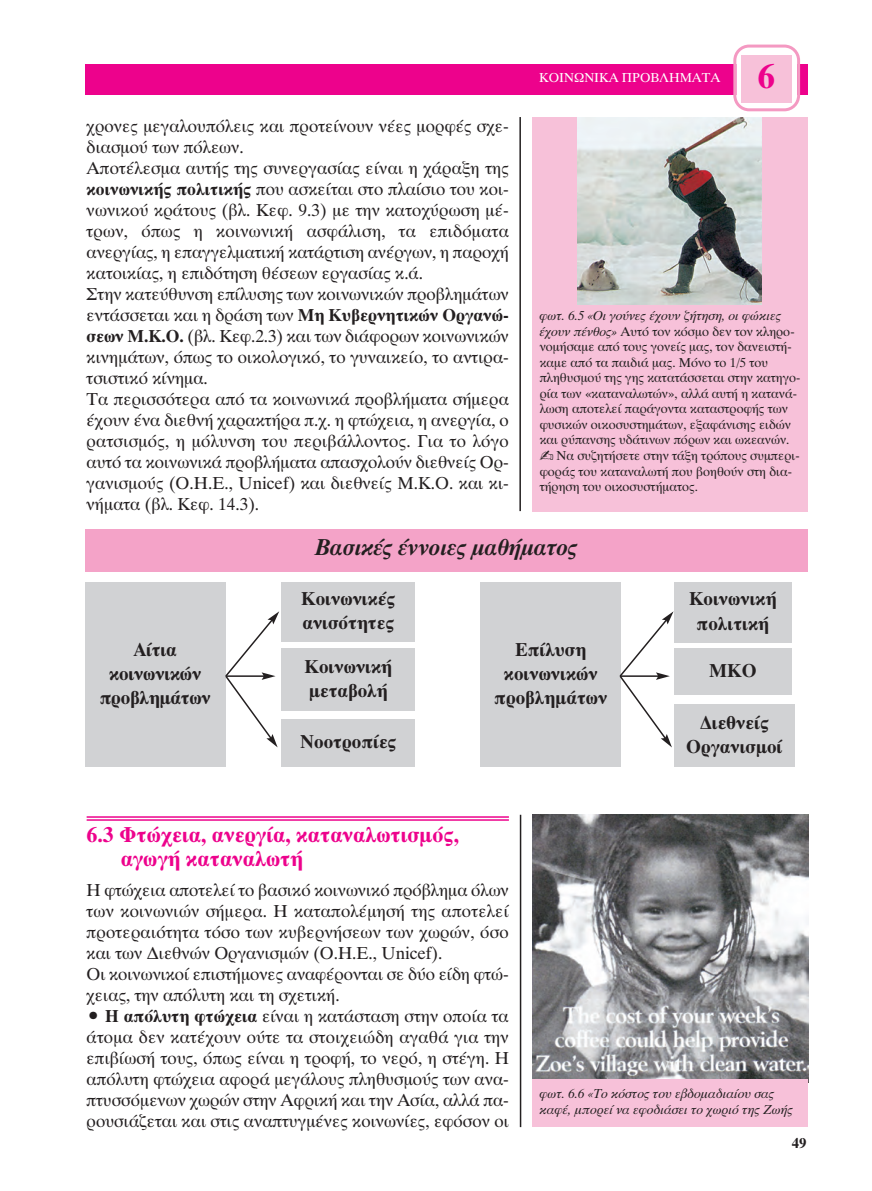
<style>
.page{position:relative;width:872px;height:1191px;background:#fff}
.page>*{position:absolute;margin:0;border:0;box-sizing:border-box;transform-origin:0 0}
.t1{font:36px "UB Times Bold";color:#ed028c}
.t2{font:italic 24px "UB Times Bold";color:#231f20}
.t3{font:22.5px/24px "UB Times Bold";color:#ed028c}
.t4{font:19.5px/24px "UB Times Bold";color:#231f20;text-align:center}
.t5{font:18px/21px "UB Times";color:#231f20}
.t6{font:15px "UB Times Bold";color:#231f20}
.t7{font:13.5px "UB Times";color:#231f20}
.t8{font:13.5px/15.8px "UB Times Italic";color:#231f20}
.t9{font:13.5px "UB Times";color:#fff}
.s1{font-family:"UB Times Bold"}
.s2{font-family:"UB Times Italic"}
</style>
<div class="page">
<div style="left:85px;top:64px;width:723px;height:30px;background:#ed028c"></div>
<hr style="left:519px;top:117px;width:2px;height:394px;background:#231f20">
<hr style="left:520px;top:815px;width:1px;height:312px;background:#231f20">
<svg style="left:733px;top:45px;width:67px;height:66px"></svg>
<div style="left:741px;top:55px;width:50px;height:47px;background:#f7c1d9"></div>
<hr style="left:87px;top:816px;width:422px;height:2px;background:#ed028c">
<hr style="left:87px;top:819px;width:422px;height:2px;background:#ed028c">
<div style="left:532px;top:117px;width:276px;height:394px;background:#f7c1d9"></div>
<img style="left:577px;top:117px;width:185px;height:188px">
<img style="left:532px;top:815px;width:276px;height:265px">
<div style="left:532px;top:1080px;width:276px;height:47px;background:#f7c1d9"></div>
<div style="left:85px;top:582px;width:140px;height:185px;background:#d1d2d4"></div>
<div style="left:281px;top:648px;width:134px;height:62px;background:#d1d2d4"></div>
<div style="left:281px;top:719px;width:134px;height:48px;background:#d1d2d4"></div>
<div style="left:281px;top:582px;width:134px;height:59px;background:#d1d2d4"></div>
<div style="left:481px;top:582px;width:140px;height:185px;background:#d1d2d4"></div>
<div style="left:674px;top:704px;width:120px;height:63px;background:#d1d2d4"></div>
<div style="left:674px;top:648px;width:117px;height:47px;background:#d1d2d4"></div>
<div style="left:674px;top:582px;width:117px;height:60px;background:#d1d2d4"></div>
<svg style="left:619px;top:611px;width:54px;height:136px"></svg>
<svg style="left:225px;top:611px;width:54px;height:136px"></svg>
<div style="left:85px;top:529px;width:723px;height:42px;background:#f4a3c8"></div>
<p class="t5" style="left:87px;top:116px;width:424px">χρονες μεγαλουπόλεις και προτείνουν νέες μορφές σχε&shy;διασμού των πόλεων.<br>Αποτέλεσμα αυτής της συνεργασίας είναι η χάραξη της <span class="s1">κοινωνικής πολιτικής</span> που ασκείται στο πλαίσιο του κοι&shy;νωνικού κράτους (βλ. Κεφ. 9.3) με την κατοχύρωση μέ&shy;τρων, όπως η κοινωνική ασφάλιση, τα επιδόματα ανεργίας, η επαγγελματική κατάρτιση ανέργων, η παροχή κατοικίας, η επιδότηση θέσεων εργασίας κ.ά.<br>Στην κατεύθυνση επίλυσης των κοινωνικών προβλημάτων εντάσσεται και η δράση των <span class="s1">Μη Κυβερνητικών Οργανώ&shy;σεων Μ.Κ.Ο.</span> (βλ. Κεφ.2.3) και των διάφορων κοινωνικών κινημάτων, όπως το οικολογικό, το γυναικείο, το αντιρα&shy;τσιστικό κίνημα.<br>Τα περισσότερα από τα κοινωνικά προβλήματα σήμερα έχουν ένα διεθνή χαρακτήρα π.χ. η φτώχεια, η ανεργία, ο ρατσισμός, η μόλυνση του περιβάλλοντος. Για το λόγο αυτό τα κοινωνικά προβλήματα απασχολούν διεθνείς Ορ&shy;γανισμούς (Ο.Η.Ε., Unicef) και διεθνείς Μ.Κ.Ο. και κι&shy;νήματα (βλ. Κεφ. 14.3).</p>
<p class="t9" style="left:539px;top:71px;width:183px">ΚΟΙΝΩΝΙΚΑ ΠΡΟΒΛΗΜΑΤΑ</p>
<p class="t1" style="left:757px;top:57px;width:19px">6</p>
<p class="t8" style="left:540px;top:308px;width:243px">φωτ. 6.5 «Οι γούνες έχουν ζήτηση, οι φώκιες</p>
<p class="t7" style="left:540px;top:324px;width:256px"><span class="s2">έχουν πένθος»</span> Αυτό τον κόσμο δεν τον κληρο-</p>
<p class="t7" style="left:540px;top:340px;width:253px">νομήσαμε από τους γονείς μας, τον δανειστή-</p>
<p class="t7" style="left:540px;top:355px;width:230px">καμε από τα παιδιά μας. Μόνο το 1/5 του</p>
<p class="t7" style="left:540px;top:371px;width:262px">πληθυσμού της γης κατατάσσεται στην κατηγο-</p>
<p class="t7" style="left:540px;top:386px;width:259px">ρία των «καταναλωτών», αλλά αυτή η κατανά-</p>
<p class="t7" style="left:540px;top:402px;width:250px">λωση αποτελεί παράγοντα καταστροφής των</p>
<p class="t7" style="left:540px;top:417px;width:253px">φυσικών οικοσυστημάτων, εξαφάνισης ειδών</p>
<p class="t7" style="left:540px;top:433px;width:251px">και ρύπανσης υδάτινων πόρων και ωκεανών.</p>
<p class="t7" style="left:556px;top:448px;width:245px">Να συζητήσετε στην τάξη τρόπους συμπερι-</p>
<p class="t7" style="left:540px;top:464px;width:254px">φοράς του καταναλωτή που βοηθούν στη δια-</p>
<p class="t7" style="left:540px;top:480px;width:160px">τήρηση του οικοσυστήματος.</p>
<p class="t4" style="left:100px;top:637px;width:113px">Αίτια κοινωνικών προβλημάτων</p>
<p class="t2" style="left:315px;top:534px;width:264px">Βασικές έννοιες μαθήματος</p>
<p class="t4" style="left:301px;top:587px;width:96px;text-align:left">Κοινωνικές ανισότητες</p>
<p class="t4" style="left:305px;top:654px;width:89px;text-align:left">Κοινωνική μεταβολή</p>
<p class="t4" style="left:300px;top:730px;width:98px">Νοοτροπίες</p>
<p class="t4" style="left:494px;top:637px;width:115px">Επίλυση κοινωνικών προβλημάτων</p>
<p class="t4" style="left:689px;top:587px;width:89px">Κοινωνική πολιτική</p>
<p class="t4" style="left:709px;top:659px;width:49px">ΜΚΟ</p>
<p class="t4" style="left:686px;top:710px;width:98px">Διεθνείς<br>Οργανισμοί</p>
<p class="t3" style="left:121px;top:823px;width:340px;text-indent:-34px">6.3 Φτώχεια, ανεργία, καταναλωτισμός, αγωγή καταναλωτή</p>
<p class="t5" style="left:87px;top:879px;width:424px">Η φτώχεια αποτελεί το βασικό κοινωνικό πρόβλημα όλων των κοινωνιών σήμερα. Η καταπολέμησή της αποτελεί προτεραιότητα τόσο των κυβερνήσεων των χωρών, όσο και των Διεθνών Οργανισμών (Ο.Η.Ε., Unicef).<br>Οι κοινωνικοί επιστήμονες αναφέρονται σε δύο είδη φτώ&shy;χειας, την απόλυτη και τη σχετική.</p>
<p class="t5" style="left:87px;top:1005px;width:424px;text-align:justify"><span class="s1">• Η απόλυτη φτώχεια</span> είναι η κατάσταση στην οποία τα άτομα δεν κατέχουν ούτε τα στοιχειώδη αγαθά για την επιβίωσή τους, όπως είναι η τροφή, το νερό, η στέγη. Η απόλυτη φτώχεια αφορά μεγάλους πληθυσμούς των ανα&shy;πτυσσόμενων χωρών στην Αφρική και την Ασία, αλλά πα&shy;ρουσιάζεται και στις αναπτυγμένες κοινωνίες, εφόσον οι</p>
<p class="t8" style="left:540px;top:1085px;width:255px">φωτ. 6.6 «Το κόστος του εβδομαδιαίου σας καφέ, μπορεί να εφοδιάσει το χωριό της Ζωής</p>
<p class="t6" style="left:792px;top:1135px;width:16px">49</p>
</div>
